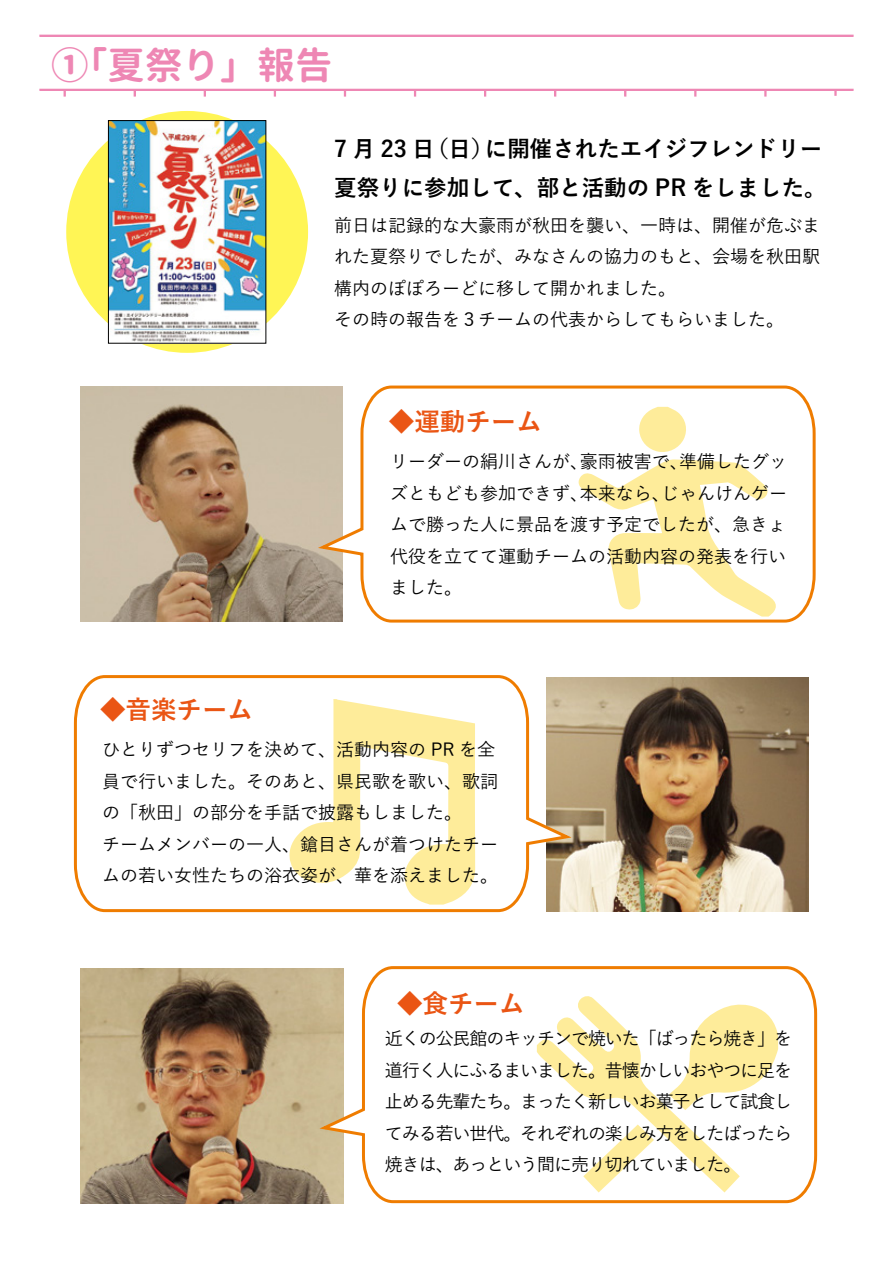
<style>
.page{position:relative;width:893px;height:1263px;background:#fff}
.page>*{position:absolute;margin:0;border:0;box-sizing:border-box;transform-origin:0 0}
.t1{font:700 37.5px "Gen Jyuu Gothic";color:#ee87b4}
.t2{font:700 25.5px "Yu Gothic";color:#ea5514}
.t3{font:700 22.5px/39.3px "Yu Gothic";color:#000}
.t4{font:500 18px/31.5px "Yu Gothic";color:#000}
</style>
<div class="page">
<div style="left:39px;top:35px;width:815px;height:2px;border:2px solid #ee87b4"></div>
<div style="left:39px;top:89px;width:815px;height:2px;border:2px solid #ee87b4"></div>
<svg style="left:834px;top:89px;width:3px;height:7px"></svg>
<svg style="left:64px;top:90px;width:2px;height:7px"></svg>
<svg style="left:134px;top:90px;width:2px;height:7px"></svg>
<svg style="left:204px;top:90px;width:2px;height:7px"></svg>
<svg style="left:274px;top:90px;width:2px;height:7px"></svg>
<svg style="left:344px;top:90px;width:2px;height:7px"></svg>
<svg style="left:414px;top:90px;width:2px;height:7px"></svg>
<svg style="left:484px;top:90px;width:2px;height:7px"></svg>
<svg style="left:554px;top:90px;width:2px;height:7px"></svg>
<svg style="left:624px;top:90px;width:2px;height:7px"></svg>
<svg style="left:694px;top:90px;width:2px;height:7px"></svg>
<svg style="left:764px;top:90px;width:3px;height:7px"></svg>
<svg style="left:66px;top:111px;width:242px;height:242px;background:#fbf156"></svg>
<img style="left:110px;top:122px;width:154px;height:219px">
<div style="left:108px;top:120px;width:158px;height:223px;border:1px solid #000"></div>
<img style="left:80px;top:387px;width:233px;height:234px">
<svg style="left:313px;top:385px;width:503px;height:238px"></svg>
<svg style="left:579px;top:459px;width:197px;height:157px"></svg>
<svg style="left:638px;top:407px;width:50px;height:46px"></svg>
<img style="left:81px;top:969px;width:234px;height:234px">
<img style="left:576px;top:677px;width:233px;height:234px">
<svg style="left:315px;top:966px;width:503px;height:238px"></svg>
<svg style="left:537px;top:996px;width:241px;height:196px"></svg>
<svg style="left:583px;top:1124px;width:71px;height:68px"></svg>
<svg style="left:73px;top:675px;width:503px;height:238px"></svg>
<svg style="left:289px;top:699px;width:186px;height:206px"></svg>
<h1 class="t1" style="left:51px;top:38px;width:283px">①「夏祭り」報告</h1>
<p class="t3" style="left:334px;top:129px;width:494px">7 月 23 日（日）に開催されたエイジフレンドリー夏祭りに参加して、部と活動の PR をしました。</p>
<p class="t4" style="left:334px;top:207px;width:487px">前日は記録的な大豪雨が秋田を襲い、一時は、開催が危ぶまれた夏祭りでしたが、みなさんの協力のもと、会場を秋田駅構内のぽぽろーどに移して開かれました。<br>その時の報告を３チームの代表からしてもらいました。</p>
<h2 class="t2" style="left:100px;top:695px;width:154px">◆音楽チーム</h2>
<h2 class="t2" style="left:389px;top:407px;width:154px">◆運動チーム</h2>
<p class="t4" style="left:390px;top:444px;width:398px;text-align:justify">リーダーの絹川さんが、豪雨被害で、準備したグッズともども参加できず、本来なら、じゃんけんゲームで勝った人に景品を渡す予定でしたが、急きょ代役を立てて運動チームの活動内容の発表を行いました。</p>
<p class="t4" style="left:102px;top:732px;width:398px">ひとりずつセリフを決めて、活動内容の PR を全員で行いました。そのあと、県民歌を歌い、歌詞の「秋田」の部分を手話で披露もしました。<br>チームメンバーの一人、鎗目さんが着つけたチームの若い女性たちの浴衣姿が、華を添えました。</p>
<h2 class="t2" style="left:397px;top:989px;width:129px">◆食チーム</h2>
<p class="t4" style="left:385px;top:1020px;width:409px;text-align:justify">近くの公民館のキッチンで焼いた「ばったら焼き」を道行く人にふるまいました。昔懐かしいおやつに足を止める先輩たち。まったく新しいお菓子として試食してみる若い世代。それぞれの楽しみ方をしたばったら焼きは、あっという間に売り切れていました。</p>
</div>
